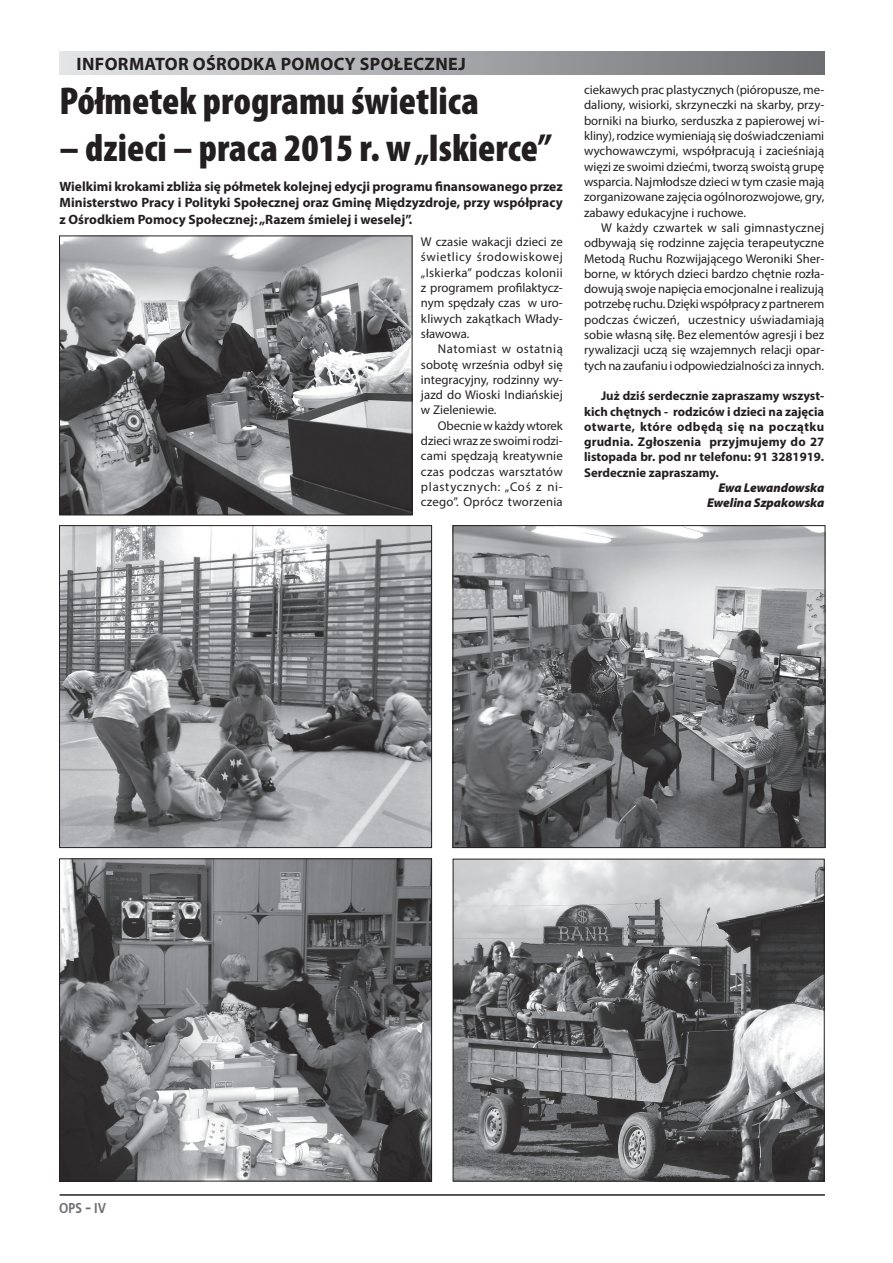
<style>
.page{position:relative;width:893px;height:1263px;background:#fff}
.page>*{position:absolute;margin:0;border:0;box-sizing:border-box;transform-origin:0 0}
.t1{font:900 condensed 39px "Myriad Pro";color:#231f20}
.t2{font:700 18px "Myriad Pro";letter-spacing:.02em;color:#231f20}
.t3{font:700 14.25px "EFN Bureau";color:#6c6d70}
.t4{font:700 13.5px/16.2px "Myriad Pro";color:#231f20;text-align:justify}
.t5{font:12.75px/15.3px "Myriad Pro";color:#231f20;text-align:justify}
.t6{font:700 12.75px/15.3px "Myriad Pro";color:#231f20;text-align:justify}
.t7{font:italic 900 12.75px/15.3px "Myriad Pro";letter-spacing:-.005em;color:#231f20;text-align:right}
</style>
<div class="page">
<hr style="left:60px;top:1194px;width:765px;height:2px;background:#231f20">
<div style="left:60px;top:51px;width:764px;height:24px;background:linear-gradient(to right,#e3e4e6,#6c6e72)"></div>
<img style="left:61px;top:527px;width:369px;height:319px">
<div style="left:59px;top:525px;width:373px;height:323px;border:1px solid #231f20"></div>
<img style="left:455px;top:527px;width:368px;height:319px">
<div style="left:453px;top:525px;width:372px;height:323px;border:1px solid #231f20"></div>
<img style="left:61px;top:860px;width:369px;height:319px">
<div style="left:59px;top:858px;width:373px;height:323px;border:1px solid #231f20"></div>
<img style="left:455px;top:861px;width:368px;height:318px">
<div style="left:453px;top:859px;width:372px;height:322px;border:1px solid #231f20"></div>
<img style="left:61px;top:238px;width:349px;height:275px">
<div style="left:59px;top:236px;width:353px;height:279px;border:1px solid #231f20"></div>
<h2 class="t2" style="left:77px;top:52px;width:391px">INFORMATOR OŚRODKA POMOCY SPOŁECZNEJ</h2>
<h1 class="t1" style="left:60px;top:79px;width:421px">Półmetek programu świetlica</h1>
<h1 class="t1" style="left:60px;top:126px;width:494px">– dzieci – praca 2015 r. w „Iskierce”</h1>
<p class="t4" style="left:60px;top:178px;width:505px">Wielkimi krokami zbliża się półmetek kolejnej edycji programu finansowanego przez Ministerstwo Pracy i Polityki Społecznej oraz Gminę Międzyzdroje, przy współpracy z Ośrodkiem Pomocy Społecznej: „Razem śmielej i weselej”.</p>
<p class="t5" style="left:421px;top:234px;width:143px">W czasie wakacji dzieci ze świetlicy środowiskowej „Iskierka” podczas kolonii z programem profilaktycz&shy;nym spędzały czas w uro&shy;kliwych zakątkach Włady&shy;sławowa.</p>
<p class="t5" style="left:421px;top:341px;width:143px;text-indent:17px">Natomiast w ostatnią sobotę września odbył się integracyjny, rodzinny wy&shy;jazd do Wioski Indiańskiej w Zieleniewie.</p>
<p class="t5" style="left:421px;top:418px;width:143px;text-indent:17px">Obecnie w każdy wtorek dzieci wraz ze swoimi rodzi&shy;cami spędzają kreatywnie czas podczas warsztatów plastycznych: „Coś z ni&shy;czego”. Oprócz tworzenia</p>
<p class="t5" style="left:584px;top:82px;width:242px">ciekawych prac plastycznych (pióropusze, me&shy;daliony, wisiorki, skrzyneczki na skarby, przy&shy;borniki na biurko, serduszka z papierowej wi&shy;kliny), rodzice wymieniają się doświadczeniami wychowawczymi, współpracują i zacieśniają więzi ze swoimi dziećmi, tworzą swoistą grupę wsparcia. Najmłodsze dzieci w tym czasie mają zorganizowane zajęcia ogólnorozwojowe, gry, zabawy edukacyjne i ruchowe.</p>
<p class="t5" style="left:584px;top:220px;width:242px;text-indent:17px">W każdy czwartek w sali gimnastycznej odbywają się rodzinne zajęcia terapeutyczne Metodą Ruchu Rozwijającego Weroniki Sher&shy;borne, w których dzieci bardzo chętnie rozła&shy;dowują swoje napięcia emocjonalne i realizują potrzebę ruchu. Dzięki współpracy z partnerem podczas ćwiczeń, uczestnicy uświadamiają sobie własną siłę. Bez elementów agresji i bez rywalizacji uczą się wzajemnych relacji opar&shy;tych na zaufaniu i odpowiedzialności za innych.</p>
<p class="t6" style="left:584px;top:388px;width:242px;text-indent:17px">Już dziś serdecznie zapraszamy wszyst&shy;kich chętnych - rodziców i dzieci na zajęcia otwarte, które odbędą się na początku grudnia. Zgłoszenia przyjmujemy do 27 listopada br. pod nr telefonu: 91 3281919.<br>Serdecznie zapraszamy.</p>
<p class="t7" style="left:707px;top:480px;width:119px">Ewa Lewandowska<br>Ewelina Szpakowska</p>
<p class="t3" style="left:59px;top:1197px;width:49px">OPS - IV</p>
</div>
